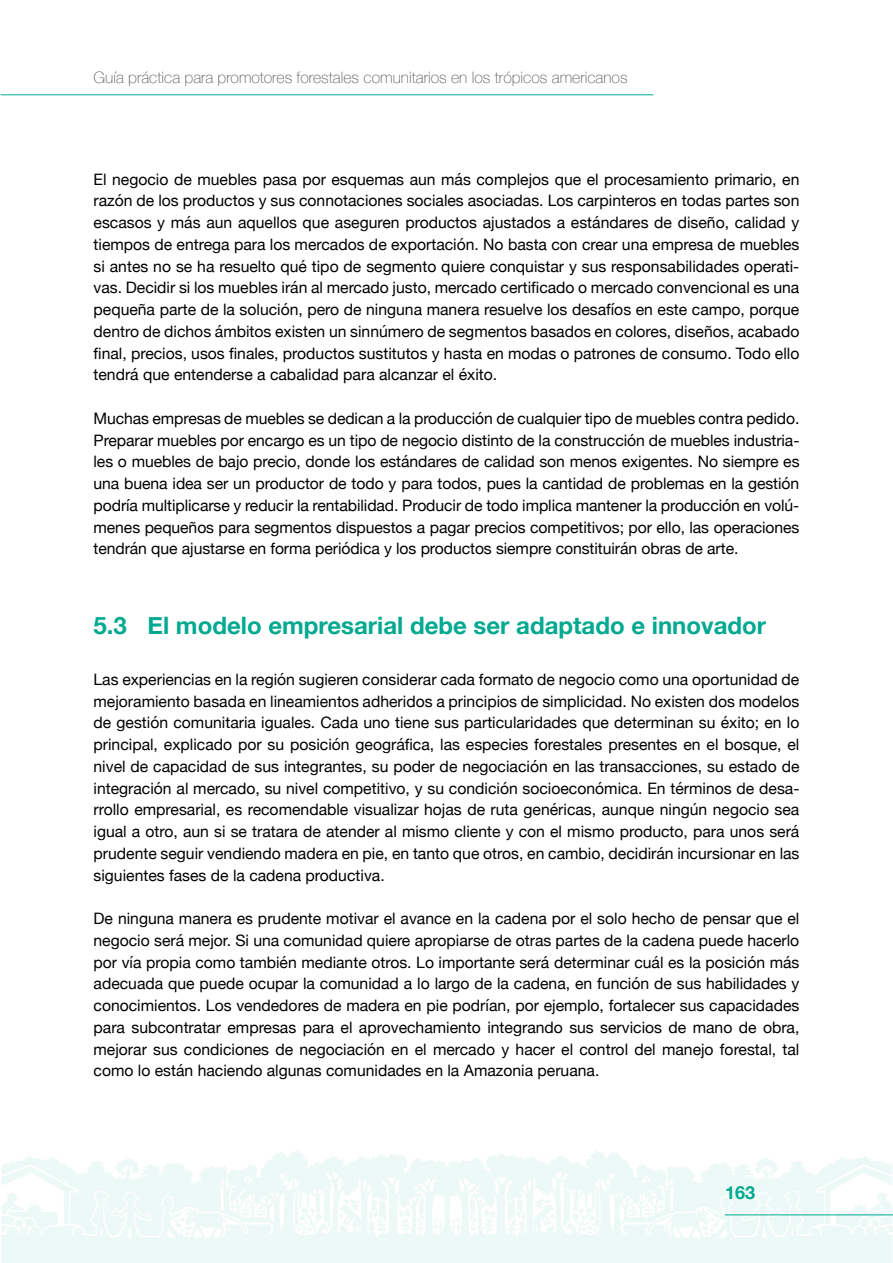
<style>
.page{position:relative;width:893px;height:1263px;background:#fff}
.page>*{position:absolute;margin:0;border:0;box-sizing:border-box;transform-origin:0 0}
.t1{font:700 24px "Helvetica Neue";color:#00a98f}
.t2{font:700 18px "Helvetica Neue";color:#00a98f}
.t3{font:15.75px/21.8px "Helvetica Neue";color:#000;text-align:justify}
.t4{font:100 15.75px "Helvetica Neue";color:#58595b}
</style>
<div class="page">
<svg style="left:462px;top:1150px;width:430px;height:113px;fill:#edf9f7"></svg>
<svg style="left:470px;top:1196px;width:7px;height:27px"></svg>
<svg style="left:484px;top:1209px;width:11px;height:9px"></svg>
<svg style="left:508px;top:1199px;width:17px;height:22px"></svg>
<svg style="left:533px;top:1199px;width:23px;height:20px"></svg>
<svg style="left:563px;top:1189px;width:7px;height:40px"></svg>
<svg style="left:581px;top:1190px;width:18px;height:44px"></svg>
<svg style="left:647px;top:1214px;width:25px;height:19px"></svg>
<svg style="left:701px;top:1217px;width:19px;height:19px"></svg>
<svg style="left:818px;top:1166px;width:74px;height:70px"></svg>
<svg style="left:2px;top:1150px;width:460px;height:113px;fill:#edf9f7"></svg>
<svg style="left:417px;top:1196px;width:7px;height:27px"></svg>
<svg style="left:399px;top:1209px;width:11px;height:9px"></svg>
<svg style="left:369px;top:1199px;width:17px;height:22px"></svg>
<svg style="left:338px;top:1199px;width:22px;height:20px"></svg>
<svg style="left:324px;top:1189px;width:7px;height:40px"></svg>
<svg style="left:295px;top:1190px;width:18px;height:44px"></svg>
<svg style="left:222px;top:1214px;width:25px;height:19px"></svg>
<svg style="left:174px;top:1217px;width:19px;height:19px"></svg>
<svg style="left:1px;top:1166px;width:75px;height:70px"></svg>
<hr style="left:1px;top:94px;width:652px;height:1px;background:#00a98f">
<hr style="left:725px;top:1214px;width:168px;height:1px;background:#00a98f">
<p class="t4" style="left:94px;top:66px;width:536px">Guía práctica para promotores forestales comunitarios en los trópicos americanos</p>
<p class="t3" style="left:94px;top:169px;width:707px">El negocio de muebles pasa por esquemas aun más complejos que el procesamiento primario, en razón de los productos y sus connotaciones sociales asociadas. Los carpinteros en todas partes son escasos y más aun aquellos que aseguren productos ajustados a estándares de diseño, calidad y tiempos de entrega para los mercados de exportación. No basta con crear una empresa de muebles si antes no se ha resuelto qué tipo de segmento quiere conquistar y sus responsabilidades operati&shy;vas. Decidir si los muebles irán al mercado justo, mercado certificado o mercado convencional es una pequeña parte de la solución, pero de ninguna manera resuelve los desafíos en este campo, porque dentro de dichos ámbitos existen un sinnúmero de segmentos basados en colores, diseños, acabado final, precios, usos finales, productos sustitutos y hasta en modas o patrones de consumo. Todo ello tendrá que entenderse a cabalidad para alcanzar el éxito.</p>
<p class="t3" style="left:94px;top:408px;width:707px">Muchas empresas de muebles se dedican a la producción de cualquier tipo de muebles contra pedido.<br>Preparar muebles por encargo es un tipo de negocio distinto de la construcción de muebles industria&shy;les o muebles de bajo precio, donde los estándares de calidad son menos exigentes. No siempre es una buena idea ser un productor de todo y para todos, pues la cantidad de problemas en la gestión podría multiplicarse y reducir la rentabilidad. Producir de todo implica mantener la producción en volú&shy;menes pequeños para segmentos dispuestos a pagar precios competitivos; por ello, las operaciones tendrán que ajustarse en forma periódica y los productos siempre constituirán obras de arte.</p>
<h1 class="t1" style="left:94px;top:606px;width:674px">5.3 El modelo empresarial debe ser adaptado e innovador</h1>
<p class="t3" style="left:94px;top:669px;width:707px">Las experiencias en la región sugieren considerar cada formato de negocio como una oportunidad de mejoramiento basada en lineamientos adheridos a principios de simplicidad. No existen dos modelos de gestión comunitaria iguales. Cada uno tiene sus particularidades que determinan su éxito; en lo principal, explicado por su posición geográfica, las especies forestales presentes en el bosque, el nivel de capacidad de sus integrantes, su poder de negociación en las transacciones, su estado de integración al mercado, su nivel competitivo, y su condición socioeconómica. En términos de desa&shy;rrollo empresarial, es recomendable visualizar hojas de ruta genéricas, aunque ningún negocio sea igual a otro, aun si se tratara de atender al mismo cliente y con el mismo producto, para unos será prudente seguir vendiendo madera en pie, en tanto que otros, en cambio, decidirán incursionar en las siguientes fases de la cadena productiva.</p>
<p class="t3" style="left:94px;top:908px;width:707px">De ninguna manera es prudente motivar el avance en la cadena por el solo hecho de pensar que el negocio será mejor. Si una comunidad quiere apropiarse de otras partes de la cadena puede hacerlo por vía propia como también mediante otros. Lo importante será determinar cuál es la posición más adecuada que puede ocupar la comunidad a lo largo de la cadena, en función de sus habilidades y conocimientos. Los vendedores de madera en pie podrían, por ejemplo, fortalecer sus capacidades para subcontratar empresas para el aprovechamiento integrando sus servicios de mano de obra, mejorar sus condiciones de negociación en el mercado y hacer el control del manejo forestal, tal como lo están haciendo algunas comunidades en la Amazonia peruana.</p>
<p class="t2" style="left:725px;top:1179px;width:32px">163</p>
</div>
